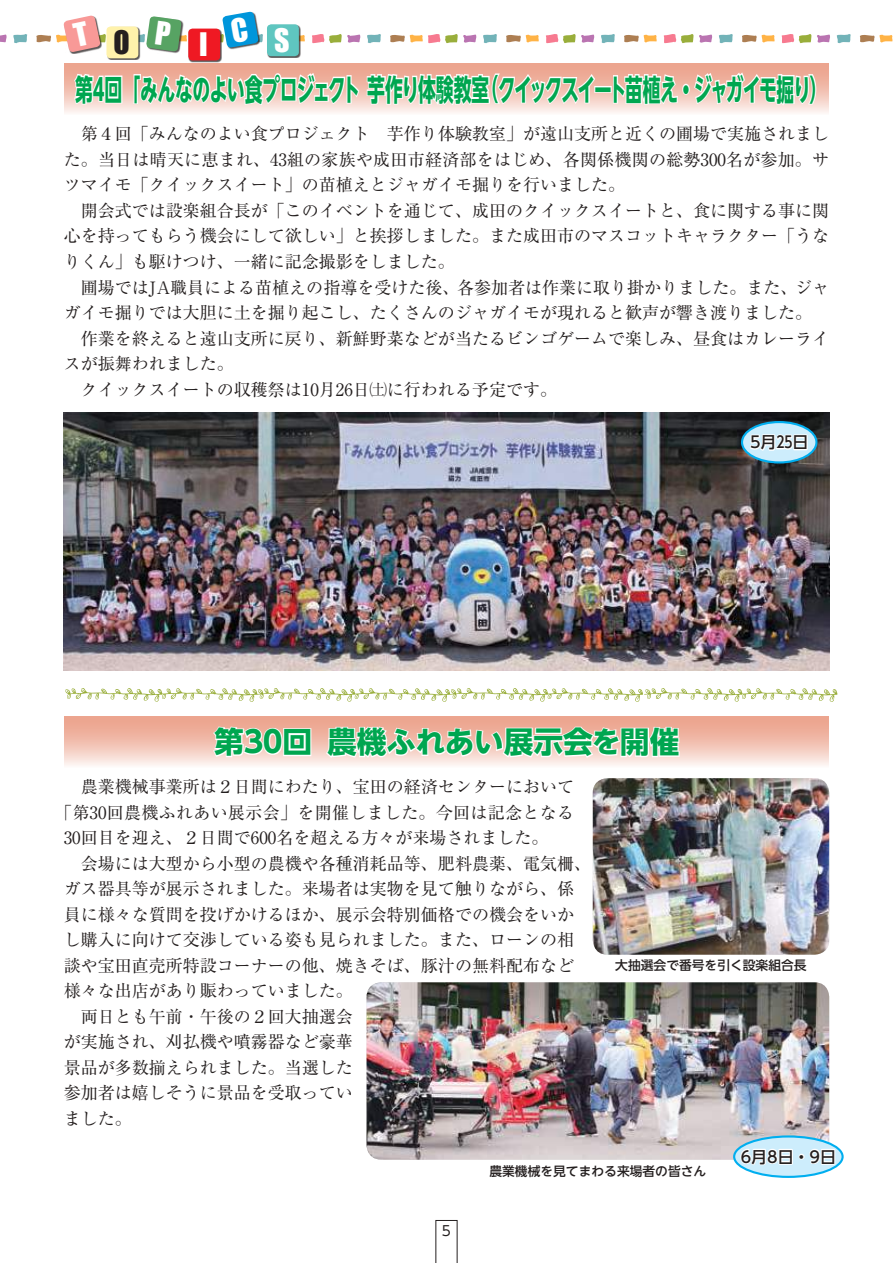
<style>
.page{position:relative;width:893px;height:1263px;background:#fff}
.page>*{position:absolute;margin:0;border:0;box-sizing:border-box;transform-origin:0 0}
.t1{font:700 29.7px "UD Shin Go NT Pro";letter-spacing:-.035em;color:#00a650;scale:.6 1}
.t2{font:700 29.7px "UD Shin Go NT Pro";letter-spacing:-.005em;color:#00a650}
.t3{font:700 29.7px "UD Shin Go NT Pro";letter-spacing:-.035em;color:#00a650}
.t4{font:29.7px "Impact";color:#fff}
.t5{font:29.7px "Impact";color:#241f1f}
.t6{font:16.95px/25.5px "Ryumin Pr 5";color:#241f1f}
.t7{font:16.95px "Ryumin Pr 5";letter-spacing:.02em;color:#241f1f}
.t8{font:500 15.9px "UD Shin Go NT Pro";color:#241f1f}
.t9{font:13.8px "UD Shin Go NT Pro";color:#241f1f}
.t10{font:500 12.75px "UD Shin Go NT Pro";color:#241f1f}
</style>
<div class="page">
<svg style="left:0;top:34px;width:28px;height:9px"></svg>
<svg style="left:301px;top:35px;width:4px;height:7px"></svg>
<svg style="left:367px;top:34px;width:14px;height:9px"></svg>
<svg style="left:312px;top:34px;width:49px;height:9px"></svg>
<svg style="left:506px;top:34px;width:33px;height:9px"></svg>
<svg style="left:483px;top:34px;width:14px;height:9px"></svg>
<svg style="left:390px;top:34px;width:87px;height:10px"></svg>
<svg style="left:624px;top:34px;width:33px;height:9px"></svg>
<svg style="left:601px;top:34px;width:14px;height:9px"></svg>
<svg style="left:546px;top:34px;width:49px;height:9px"></svg>
<svg style="left:742px;top:34px;width:33px;height:9px"></svg>
<svg style="left:719px;top:34px;width:14px;height:9px"></svg>
<svg style="left:664px;top:34px;width:49px;height:9px"></svg>
<svg style="left:860px;top:34px;width:33px;height:9px"></svg>
<svg style="left:837px;top:34px;width:14px;height:9px"></svg>
<svg style="left:782px;top:34px;width:48px;height:9px"></svg>
<div style="left:64px;top:16px;width:38px;height:38px;background:#241f1f;opacity:.75"></div>
<div style="left:107px;top:27px;width:33px;height:33px;background:#241f1f;opacity:.75"></div>
<div style="left:106px;top:26px;width:32px;height:32px;background:#fff2ab;border-radius:4px"></div>
<div style="left:147px;top:17px;width:36px;height:36px;background:#241f1f;opacity:.75"></div>
<div style="left:189px;top:29px;width:33px;height:33px;background:#241f1f;opacity:.75"></div>
<div style="left:188px;top:29px;width:32px;height:31px;background:#ef1923;border-radius:4px"></div>
<div style="left:223px;top:13px;width:37px;height:37px;background:#241f1f;opacity:.75"></div>
<div style="left:267px;top:25px;width:34px;height:33px;background:#241f1f;opacity:.75"></div>
<div style="left:267px;top:24px;width:32px;height:32px;background:#5fc6c0;border-radius:4px"></div>
<div style="left:64px;top:64px;width:765px;height:51px;background:linear-gradient(to bottom,#ea987f,#fbf0ec)"></div>
<div style="left:64px;top:716px;width:765px;height:51px;background:linear-gradient(to bottom,#e9987f,#fbeeea)"></div>
<svg style="left:73px;top:73px;width:50px;height:33px"></svg>
<svg style="left:132px;top:67px;width:464px;height:41px"></svg>
<div style="left:594px;top:86px;width:18px;height:7px;border:2px solid #fff"></div>
<svg style="left:612px;top:70px;width:67px;height:36px"></svg>
<div style="left:682px;top:84px;width:8px;height:11px;border:2px solid #fff;border-radius:50%"></div>
<svg style="left:693px;top:71px;width:124px;height:39px"></svg>
<svg style="left:211px;top:725px;width:101px;height:33px"></svg>
<svg style="left:325px;top:722px;width:356px;height:38px"></svg>
<img style="left:593px;top:778px;width:236px;height:177px">
<img style="left:367px;top:982px;width:462px;height:178px">
<svg style="left:65px;top:688px;width:772px;height:14px"></svg>
<img style="left:64px;top:412px;width:765px;height:259px">
<div style="left:742px;top:422px;width:74px;height:40px;background:#cdedfc;border-radius:50%"></div>
<div style="left:741px;top:421px;width:76px;height:42px;border:2px solid #00aeef;border-radius:50%"></div>
<svg style="left:748px;top:434px;width:61px;height:19px"></svg>
<svg style="left:734px;top:1136px;width:109px;height:41px;background:#b1e4fa"></svg>
<div style="left:733px;top:1135px;width:111px;height:43px;border:2px solid #00aeef;border-radius:50%"></div>
<svg style="left:739px;top:1148px;width:97px;height:19px"></svg>
<svg style="left:436px;top:1220px;width:21px;height:43px"></svg>
<svg style="left:194px;top:11px;width:69px;height:37px"></svg>
<svg style="left:131px;top:16px;width:56px;height:36px"></svg>
<svg style="left:36px;top:15px;width:89px;height:38px"></svg>
<h1 class="t5" style="left:113px;top:19px;width:18px">O</h1>
<h1 class="t4" style="left:199px;top:22px;width:10px">I</h1>
<h1 class="t4" style="left:274px;top:17px;width:17px">S</h1>
<h1 class="t1" style="left:75px;top:65px;width:1255px">回４第 「みんなのよい食プロジェクト芋作り体験教室（クイックスイート苗植え・ジャガイモ掘り(</h1>
<p class="t6" style="left:64px;top:120px;width:767px">　第４回「みんなのよい食プロジェクト　芋作り体験教室」が遠山支所と近くの圃場で実施されました。当日は晴天に恵まれ、43組の家族や成田市経済部をはじめ、各関係機関の総勢300名が参加。サツマイモ「クイックスイート」の苗植えとジャガイモ掘りを行いました。<br>　開会式では設楽組合長が「このイベントを通じて、成田のクイックスイートと、食に関する事に関心を持ってもらう機会にして欲しい」と挨拶しました。また成田市のマスコットキャラクター「うなりくん」も駆けつけ、一緒に記念撮影をしました。<br>　圃場ではJA職員による苗植えの指導を受けた後、各参加者は作業に取り掛かりました。また、ジャガイモ掘りでは大胆に土を掘り起こし、たくさんのジャガイモが現れると歓声が響き渡りました。　作業を終えると遠山支所に戻り、新鮮野菜などが当たるビンゴゲームで楽しみ、昼食はカレーライスが振舞われました。<br>　クイックスイートの収穫祭は10月26日㈯に行われる予定です。</p>
<p class="t8" style="left:750px;top:429px;width:60px">5月25日</p>
<h1 class="t3" style="left:214px;top:718px;width:31px">第</h1>
<h1 class="t3" style="left:239px;top:718px;width:50px">３０</h1>
<h1 class="t3" style="left:282px;top:718px;width:31px">回</h1>
<h1 class="t2" style="left:327px;top:718px;width:354px">農機ふれあい展示会を開催</h1>
<p class="t6" style="left:64px;top:773px;width:512px">　農業機械事業所は２日間にわたり、宝田の経済センターにおいて</p>
<p class="t7" style="left:55px;top:799px;width:520px">「第30回農機ふれあい展示会」を開催しました。今回は記念となる</p>
<p class="t6" style="left:64px;top:824px;width:486px">30回目を迎え、２日間で600名を超える方々が来場されました。</p>
<p class="t6" style="left:64px;top:849px;width:529px">　会場には大型から小型の農機や各種消耗品等、肥料農薬、電気柵、</p>
<p class="t6" style="left:64px;top:875px;width:512px">ガス器具等が展示されました。来場者は実物を見て触りながら、係</p>
<p class="t6" style="left:64px;top:900px;width:512px">員に様々な質問を投げかけるほか、展示会特別価格での機会をいか</p>
<p class="t6" style="left:64px;top:926px;width:512px">し購入に向けて交渉している姿も見られました。また、ローンの相</p>
<p class="t6" style="left:64px;top:951px;width:512px">談や宝田直売所特設コーナーの他、焼きそば、豚汁の無料配布など</p>
<p class="t6" style="left:64px;top:977px;width:291px">様々な出店があり賑わっていました。</p>
<p class="t6" style="left:64px;top:1002px;width:291px">　両日とも午前・午後の２回大抽選会</p>
<p class="t6" style="left:64px;top:1028px;width:291px">が実施され、刈払機や噴霧器など豪華</p>
<p class="t6" style="left:64px;top:1053px;width:291px">景品が多数揃えられました。当選した</p>
<p class="t6" style="left:64px;top:1079px;width:291px">参加者は嬉しそうに景品を受取ってい</p>
<p class="t6" style="left:64px;top:1104px;width:70px">ました。</p>
<p class="t10" style="left:615px;top:955px;width:193px">大抽選会で番号を引く設楽組合長</p>
<p class="t9" style="left:442px;top:1220px;width:11px">5</p>
<p class="t10" style="left:489px;top:1161px;width:218px">農業機械を見てまわる来場者の皆さん</p>
<p class="t8" style="left:741px;top:1144px;width:97px">6月8日・9日</p>
</div>
